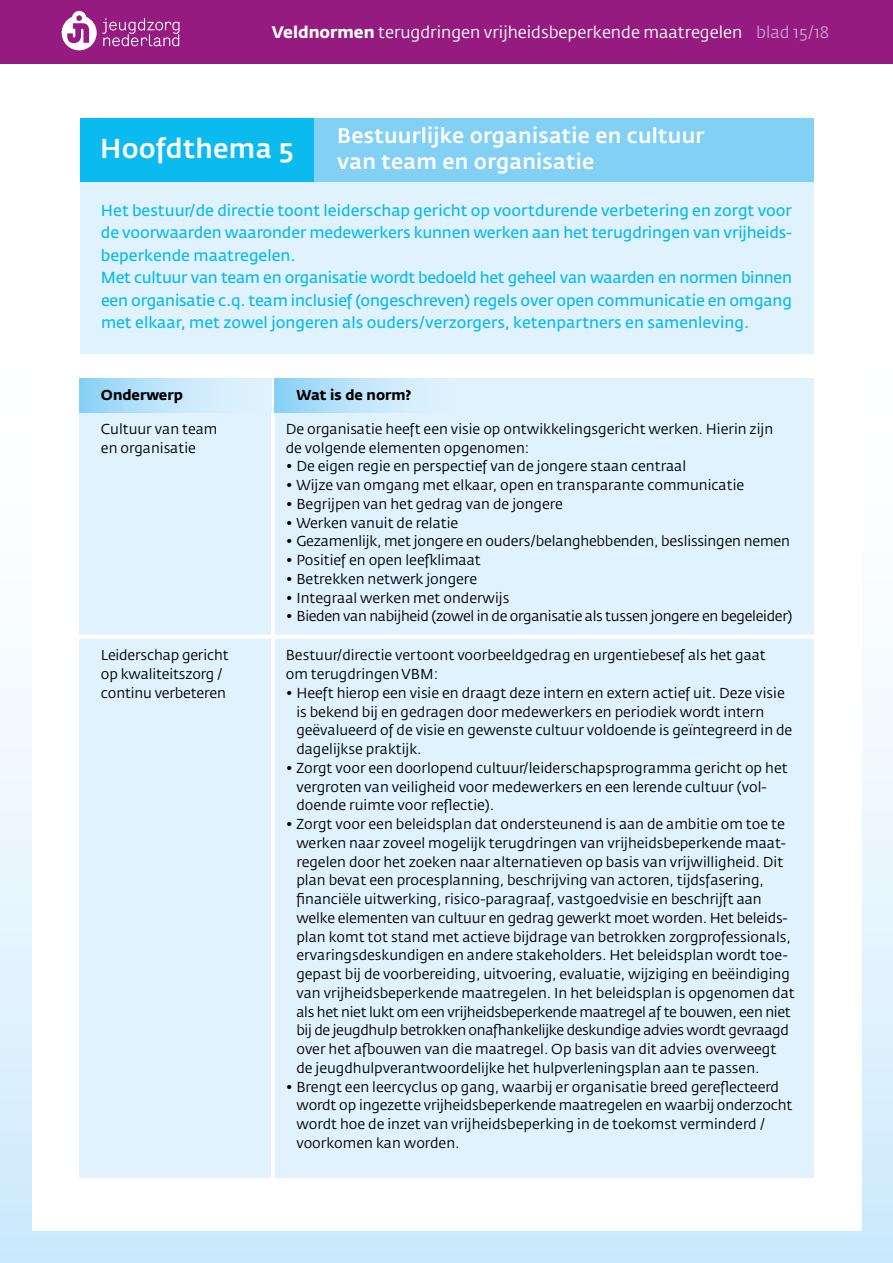
<style>
.page{position:relative;width:893px;height:1263px;background:#fff}
.page>*{position:absolute;margin:0;border:0;box-sizing:border-box;transform-origin:0 0}
.t1{font:500 27px "Fedra Sans Std";letter-spacing:.01em;color:#fff}
.t2{font:500 21px/25.5px "Fedra Sans Std";letter-spacing:.01em;color:#fff}
.t3{font:16.5px "Fedra Sans Std";color:#fff}
.t4{font:15.75px/22.5px "Fedra Sans Std";letter-spacing:-.01em;color:#0bbbef}
.t5{font:14.25px/18.8px "Fedra Sans Std";color:#000}
.t6{font:14.25px "Fedra Sans Std";letter-spacing:-.02em;color:#000}
.t7{font:700 14.25px "Fedra Sans Std";color:#000}
.s1{font-weight:700}
.s2{color:#cb9ec9}
</style>
<div class="page">
<div style="left:0;top:302px;width:893px;height:961px;background:linear-gradient(to bottom,#fff,#d0ebfc)"></div>
<div style="left:32px;top:70px;width:829px;height:1161px;background:#fff"></div>
<div style="left:0;top:0;width:893px;height:64px;background:#951b81"></div>
<svg style="left:62px;top:11px;width:118px;height:39px"></svg>
<div style="left:275px;top:378px;width:538px;height:800px;background:#dff2fd"></div>
<div style="left:80px;top:118px;width:733px;height:235px;background:#dff2fd"></div>
<div style="left:80px;top:378px;width:191px;height:800px;background:#dff2fd"></div>
<div style="left:80px;top:118px;width:733px;height:64px;background:#0bbbef"></div>
<div style="left:314px;top:118px;width:499px;height:64px;background:#83d0f5"></div>
<div style="left:80px;top:378px;width:191px;height:34px;background:linear-gradient(to right,#93d4f7,#edf7ff)"></div>
<div style="left:275px;top:378px;width:191px;height:34px;background:linear-gradient(to right,#92d4f7,#edf7ff)"></div>
<div style="left:69px;top:634px;width:749px;height:5px;background:#fff"></div>
<p class="t3" style="left:272px;top:22px;width:559px"><span class="s1">Veldnormen</span> terugdringen vrijheidsbeperkende maatregelen <span class="s2">blad 15/18</span></p>
<h1 class="t1" style="left:100px;top:132px;width:195px">Hoofdthema 5</h1>
<h2 class="t2" style="left:337px;top:123px;width:369px">Bestuurlijke organisatie en cultuur van team en organisatie</h2>
<p class="t4" style="left:101px;top:199px;width:692px">Het bestuur/de directie toont leiderschap gericht op voortdurende verbetering en zorgt voor de voorwaarden waaronder medewerkers kunnen werken aan het terugdringen van vrijheids&shy;beperkende maatregelen.<br>Met cultuur van team en organisatie wordt bedoeld het geheel van waarden en normen binnen een organisatie c.q. team inclusief (ongeschreven) regels over open communicatie en omgang met elkaar, met zowel jongeren als ouders/verzorgers, ketenpartners en samenleving.</p>
<p class="t7" style="left:101px;top:386px;width:83px">Onderwerp</p>
<p class="t7" style="left:296px;top:386px;width:117px">Wat is de norm?</p>
<p class="t5" style="left:101px;top:419px;width:118px">Cultuur van team en organisatie</p>
<p class="t5" style="left:286px;top:419px;width:489px">De organisatie heeft een visie op ontwikkelingsgericht werken. Hierin zijn de volgende elementen opgenomen:</p>
<p class="t5" style="left:286px;top:457px;width:402px">• De eigen regie en perspectief van de jongere staan centraal</p>
<p class="t5" style="left:286px;top:476px;width:460px">• Wijze van omgang met elkaar, open en transparante communicatie</p>
<p class="t5" style="left:286px;top:494px;width:279px">• Begrijpen van het gedrag van de jongere</p>
<p class="t5" style="left:286px;top:513px;width:174px">• Werken vanuit de relatie</p>
<p class="t5" style="left:286px;top:532px;width:506px">• Gezamenlijk, met jongere en ouders/belanghebbenden, beslissingen nemen</p>
<p class="t5" style="left:286px;top:551px;width:197px">• Positief en open leefklimaat</p>
<p class="t5" style="left:286px;top:569px;width:193px">• Betrekken netwerk jongere</p>
<p class="t5" style="left:286px;top:588px;width:225px">• Integraal werken met onderwijs</p>
<p class="t6" style="left:286px;top:607px;width:508px">• Bieden van nabijheid (zowel in de organisatie als tussen jongere en begeleider)</p>
<p class="t5" style="left:101px;top:646px;width:129px">Leiderschap gericht op kwaliteitszorg / continu verbeteren</p>
<p class="t5" style="left:286px;top:646px;width:482px">Bestuur/directie vertoont voorbeeldgedrag en urgentiebesef als het gaat om terugdringen VBM:</p>
<p class="t5" style="left:296px;top:683px;width:497px;text-indent:-11px">• Heeft hierop een visie en draagt deze intern en extern actief uit. Deze visie is bekend bij en gedragen door medewerkers en periodiek wordt intern geëvalueerd of de visie en gewenste cultuur voldoende is geïntegreerd in de dagelijkse praktijk.</p>
<p class="t5" style="left:296px;top:758px;width:493px;text-indent:-11px">• Zorgt voor een doorlopend cultuur/leiderschapsprogramma gericht op het vergroten van veiligheid voor medewerkers en een lerende cultuur (vol&shy;doende ruimte voor reflectie).</p>
<p class="t5" style="left:296px;top:815px;width:500px;text-indent:-11px">• Zorgt voor een beleidsplan dat ondersteunend is aan de ambitie om toe te werken naar zoveel mogelijk terugdringen van vrijheidsbeperkende maat&shy;regelen door het zoeken naar alternatieven op basis van vrijwilligheid. Dit plan bevat een procesplanning, beschrijving van actoren, tijdsfasering, financiële uitwerking, risico-paragraaf, vastgoedvisie en beschrijft aan welke elementen van cultuur en gedrag gewerkt moet worden. Het beleids&shy;plan komt tot stand met actieve bijdrage van betrokken zorgprofessionals, ervaringsdeskundigen en andere stakeholders. Het beleidsplan wordt toe&shy;gepast bij de voorbereiding, uitvoering, evaluatie, wijziging en beëindiging van vrijheidsbeperkende maatregelen. In het beleidsplan is opgenomen dat als het niet lukt om een vrijheidsbeperkende maatregel af te bouwen, een niet bij de jeugdhulp betrokken onafhankelijke deskundige advies wordt gevraagd over het afbouwen van die maatregel. Op basis van dit advies overweegt de jeugdhulpverantwoordelijke het hulpverleningsplan aan te passen.</p>
<p class="t5" style="left:296px;top:1077px;width:497px;text-indent:-11px">• Brengt een leercyclus op gang, waarbij er organisatie breed gereflecteerd wordt op ingezette vrijheidsbeperkende maatregelen en waarbij onderzocht wordt hoe de inzet van vrijheidsbeperking in de toekomst verminderd / voorkomen kan worden.</p>
</div>
